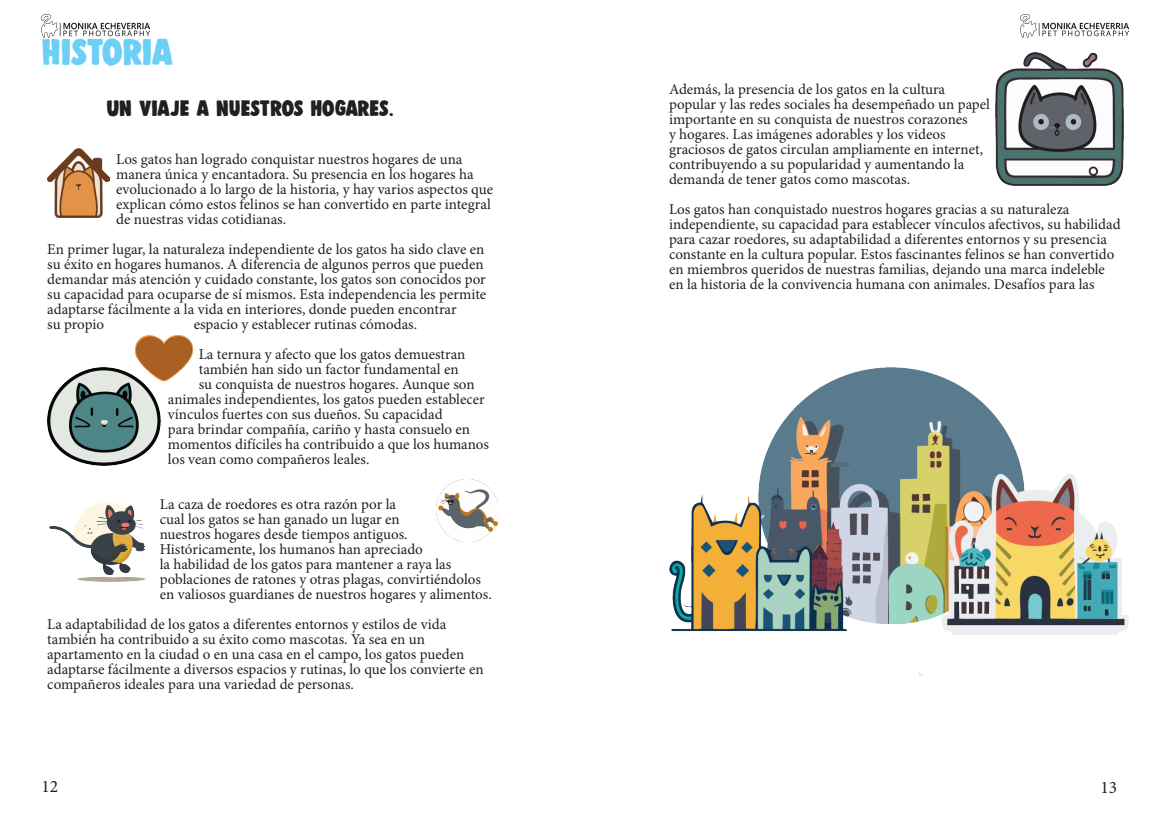
<style>
.page{position:relative;width:1170px;height:815px;background:#fff}
.page>*{position:absolute;margin:0;border:0;box-sizing:border-box;transform-origin:0 0}
.Titulo_de_capitulo{font:37.5px "DK Display Patrol";letter-spacing:-.03em;color:#6bcff6}
.t1{font:22.5px "DK Display Patrol";letter-spacing:-.03em;color:#231f20}
.Indice_Articulo{font:17.5px "Minion Pro";color:#231f20}
.t2{font:15px/15px "Minion Pro";color:#231f20}
</style>
<div class="page">
<img style="left:41px;top:14px;width:108px;height:24px">
<img style="left:1020px;top:14px;width:108px;height:24px">
<img style="left:995px;top:53px;width:128px;height:133px">
<img style="left:47px;top:367px;width:114px;height:98px">
<img style="left:50px;top:502px;width:95px;height:79px">
<img style="left:437px;top:480px;width:61px;height:62px">
<img style="left:136px;top:335px;width:56px;height:46px">
<img style="left:47px;top:149px;width:62px;height:68px">
<img style="left:669px;top:367px;width:459px;height:308px">
<p class="Titulo_de_capitulo" style="left:41px;top:30px;width:133px">HISTORIA</p>
<p class="t1" style="left:106px;top:95px;width:289px">UN VIAJE A NUESTROS HOGARES.</p>
<p class="t2" style="left:116px;top:151px;width:378px">Los gatos han logrado conquistar nuestros hogares de una manera única y encantadora. Su presencia en los hogares ha evolucionado a lo largo de la historia, y hay varios aspectos que explican cómo estos felinos se han convertido en parte integral de nuestras vidas cotidianas.</p>
<p class="t2" style="left:47px;top:241px;width:440px">En primer lugar, la naturaleza independiente de los gatos ha sido clave en su éxito en hogares humanos. A diferencia de algunos perros que pueden demandar más atención y cuidado constante, los gatos son conocidos por su capacidad para ocuparse de sí mismos. Esta independencia les permite adaptarse fácilmente a la vida en interiores, donde pueden encontrar<br>su propio</p>
<p class="t2" style="left:194px;top:316px;width:225px">espacio y establecer rutinas cómodas.</p>
<p class="t2" style="left:199px;top:346px;width:268px">La ternura y afecto que los gatos demuestran</p>
<p class="t2" style="left:199px;top:361px;width:261px">también han sido un factor fundamental en</p>
<p class="t2" style="left:199px;top:376px;width:277px">su conquista de nuestros hogares. Aunque son</p>
<p class="t2" style="left:168px;top:391px;width:318px">animales independientes, los gatos pueden establecer</p>
<p class="t2" style="left:168px;top:406px;width:276px">vínculos fuertes con sus dueños. Su capacidad</p>
<p class="t2" style="left:168px;top:421px;width:304px">para brindar compañía, cariño y hasta consuelo en</p>
<p class="t2" style="left:168px;top:436px;width:322px">momentos difíciles ha contribuido a que los humanos</p>
<p class="t2" style="left:168px;top:451px;width:203px">los vean como compañeros leales.</p>
<p class="t2" style="left:160px;top:496px;width:333px">La caza de roedores es otra razón por la<br>cual los gatos se han ganado un lugar en<br>nuestros hogares desde tiempos antiguos.<br>Históricamente, los humanos han apreciado<br>la habilidad de los gatos para mantener a raya las poblaciones de ratones y otras plagas, convirtiéndolos en valiosos guardianes de nuestros hogares y alimentos.</p>
<p class="t2" style="left:47px;top:616px;width:438px">La adaptabilidad de los gatos a diferentes entornos y estilos de vida también ha contribuido a su éxito como mascotas. Ya sea en un apartamento en la ciudad o en una casa en el campo, los gatos pueden adaptarse fácilmente a diversos espacios y rutinas, lo que los convierte en compañeros ideales para una variedad de personas.</p>
<p class="t2" style="left:669px;top:82px;width:322px">Además, la presencia de los gatos en la cultura popular y las redes sociales ha desempeñado un papel importante en su conquista de nuestros corazones<br>y hogares. Las imágenes adorables y los videos graciosos de gatos circulan ampliamente en internet, contribuyendo a su popularidad y aumentando la demanda de tener gatos como mascotas.</p>
<p class="t2" style="left:669px;top:202px;width:453px">Los gatos han conquistado nuestros hogares gracias a su naturaleza independiente, su capacidad para establecer vínculos afectivos, su habilidad para cazar roedores, su adaptabilidad a diferentes entornos y su presencia constante en la cultura popular. Estos fascinantes felinos se han convertido en miembros queridos de nuestras familias, dejando una marca indeleble en la historia de la convivencia humana con animales. Desafíos para las</p>
<p class="Indice_Articulo" style="left:41px;top:775px;width:18px">12</p>
<p class="Indice_Articulo" style="left:1100px;top:775px;width:18px">13</p>
</div>
